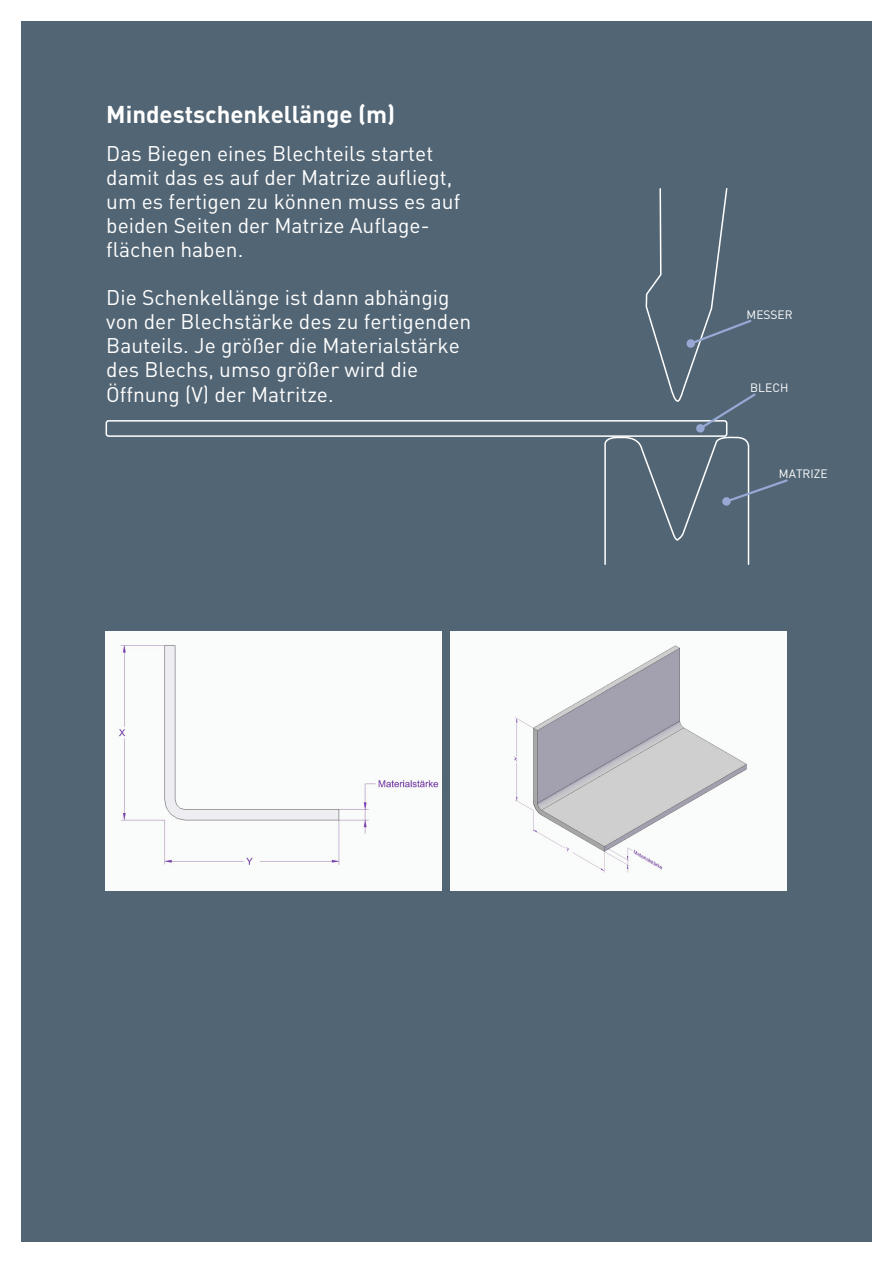
<style>
.page{position:relative;width:893px;height:1263px;background:#fff}
.page>*{position:absolute;margin:0;border:0;box-sizing:border-box;transform-origin:0 0}
.t1{font:700 24px "DIN";color:#fff}
.t2{font:21px/24px "DIN";color:#fff}
.t3{font:12px "DIN";color:#fff}
</style>
<div class="page">
<div style="left:21px;top:21px;width:851px;height:1221px;background:#526574"></div>
<div style="left:105px;top:631px;width:337px;height:259px;background:#fafcfb"></div>
<img style="left:450px;top:631px;width:337px;height:259px">
<div style="left:106px;top:420px;width:621px;height:17px;border:2px solid #fff;border-radius:2px"></div>
<svg style="left:603px;top:188px;width:185px;height:377px"></svg>
<p class="t1" style="left:106px;top:104px;width:290px">Mindestschenkellänge (m)</p>
<p class="t2" style="left:106px;top:144px;width:356px">Das Biegen eines Blechteils startet damit das es auf der Matrize aufliegt, um es fertigen zu können muss es auf beiden Seiten der Matrize Auflage&shy;flächen haben.</p>
<p class="t2" style="left:106px;top:288px;width:367px">Die Schenkellänge ist dann abhängig von der Blechstärke des zu fertigenden Bauteils. Je größer die Materialstärke des Blechs, umso größer wird die Öffnung (V) der Matritze.</p>
<p class="t3" style="left:746px;top:310px;width:48px">MESSER</p>
<p class="t3" style="left:750px;top:383px;width:40px">BLECH</p>
<p class="t3" style="left:779px;top:469px;width:50px">MATRIZE</p>
</div>
